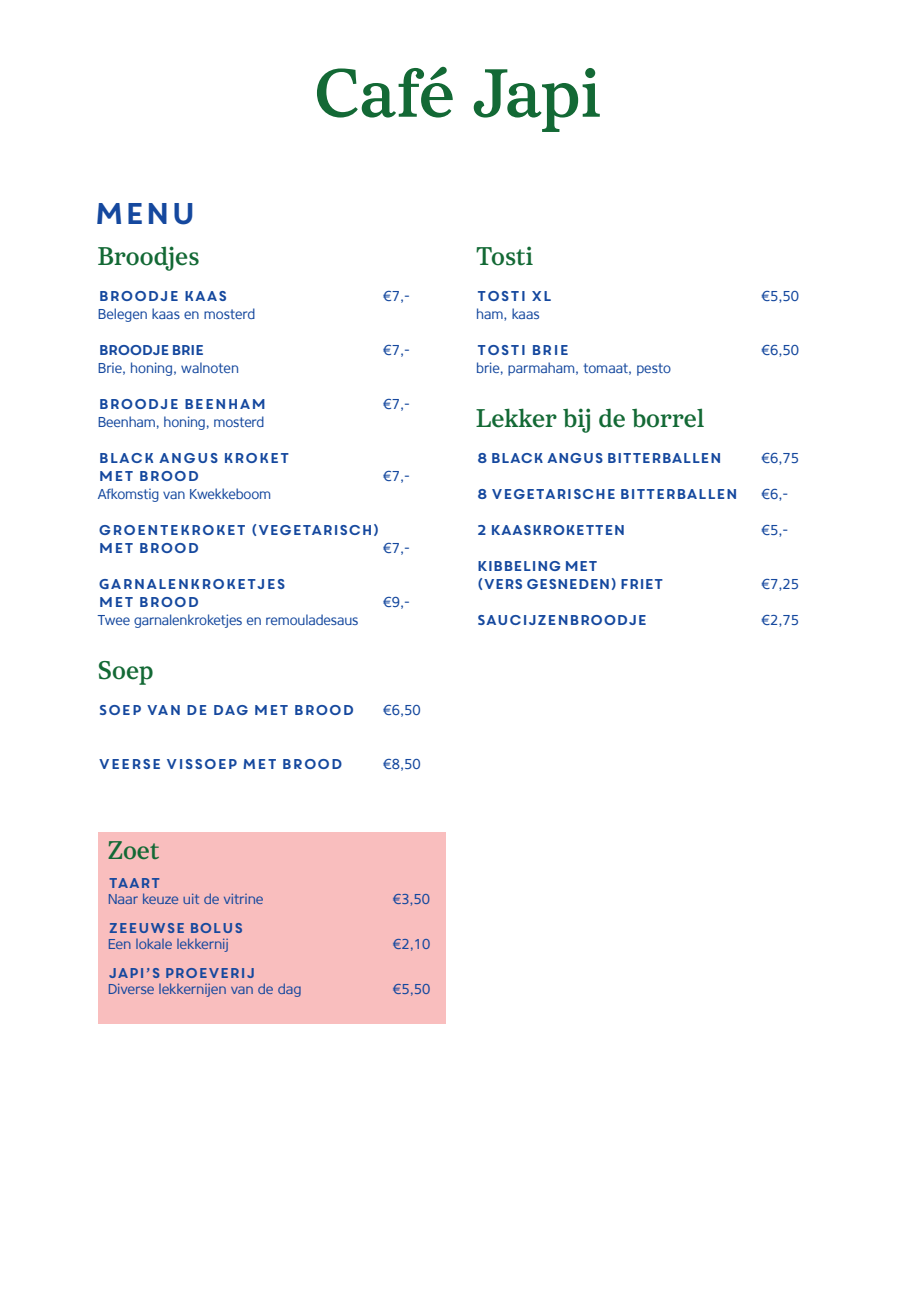
<style>
.page{position:relative;width:919px;height:1289px;background:#fff}
.page>*{position:absolute;margin:0;border:0;box-sizing:border-box;transform-origin:0 0}
.KOPJE{font:30px "Core Circus";color:#15489e}
.KOP_CURSIEF{font:700 25.5px "Core Serif N 55";color:#136935;scale:.96 1}
.BODY{font:700 25.5px "Core Serif N 55";color:#136935;scale:.96 1}
.KOPJE-2{font:14.25px/16.5px "Core Sans N45";letter-spacing:-.01em;color:#15489e}
.KOPJE-3{font:14.25px/18px "Core Circus";letter-spacing:-.07em;color:#15489e}
.BODY-2{font:14.25px "Core Sans N45";letter-spacing:-.01em;color:#15489e;scale:.96 1}
.KOPJE-4{font:14.25px "Core Circus";letter-spacing:-.1em;color:#15489e}
.KOPJE-5{font:14.25px "Core Circus";letter-spacing:-.12em;color:#15489e}
.KOPJE-6{font:14.25px/18px "Core Circus";letter-spacing:-.13em;color:#15489e}
.KOPJE-7{font:14.25px "Core Circus";letter-spacing:-.18em;color:#15489e}
.s1{font-family:"Core Circus"}
</style>
<div class="page">
<svg style="left:317px;top:67px;width:135px;height:50px"></svg>
<svg style="left:473px;top:68px;width:126px;height:64px"></svg>
<div style="left:98px;top:832px;width:347px;height:192px;background:#f9bebe"></div>
<p class="KOPJE" style="left:92px;top:193px;width:107px">MENU</p>
<p class="BODY" style="left:98px;top:240px;width:107px">Broodjes</p>
<p class="KOPJE-3" style="left:98px;top:286px;width:132px">BROODJE KAAS</p>
<p class="KOPJE-2" style="left:383px;top:288px;width:28px">€7,-</p>
<p class="BODY-2" style="left:98px;top:305px;width:166px">Belegen kaas en mosterd</p>
<p class="KOPJE-7" style="left:98px;top:340px;width:109px">BROODJE BRIE</p>
<p class="KOPJE-2" style="left:383px;top:342px;width:28px">€7,-</p>
<p class="BODY-2" style="left:98px;top:359px;width:148px">Brie, honing, walnoten</p>
<p class="KOPJE-3" style="left:98px;top:394px;width:171px">BROODJE BEENHAM</p>
<p class="KOPJE-2" style="left:383px;top:396px;width:28px">€7,-</p>
<p class="BODY-2" style="left:98px;top:413px;width:175px">Beenham, honing, mosterd</p>
<p class="KOPJE-3" style="left:98px;top:448px;width:194px">BLACK ANGUS KROKET<br>MET BROOD</p>
<p class="KOPJE-2" style="left:383px;top:468px;width:28px">€7,-</p>
<p class="BODY-2" style="left:98px;top:485px;width:182px">Afkomstig van Kwekkeboom</p>
<p class="KOPJE-3" style="left:98px;top:520px;width:284px">GROENTEKROKET (VEGETARISCH)<br>MET BROOD</p>
<p class="KOPJE-2" style="left:383px;top:540px;width:28px">€7,-</p>
<p class="KOPJE-3" style="left:98px;top:574px;width:190px">GARNALENKROKETJES<br>MET BROOD</p>
<p class="KOPJE-2" style="left:383px;top:594px;width:28px">€9,-</p>
<p class="BODY-2" style="left:98px;top:611px;width:273px">Twee garnalenkroketjes en remouladesaus</p>
<p class="KOP_CURSIEF" style="left:98px;top:654px;width:59px">Soep</p>
<p class="KOPJE-3" style="left:98px;top:700px;width:259px">SOEP VAN DE DAG MET BROOD</p>
<p class="KOPJE-2" style="left:383px;top:702px;width:39px">€6,50</p>
<p class="KOPJE-3" style="left:98px;top:754px;width:247px">VEERSE VISSOEP MET BROOD</p>
<p class="KOPJE-2" style="left:383px;top:756px;width:39px">€8,50</p>
<p class="KOP_CURSIEF" style="left:108px;top:834px;width:55px">Zoet</p>
<p class="KOPJE-2" style="left:108px;top:874px;width:157px"><span class="s1">TAART<br></span>Naar keuze uit de vitrine</p>
<p class="KOPJE-2" style="left:108px;top:919px;width:138px"><span class="s1">ZEEUWSE BOLUS<br></span>Een lokale lekkernij</p>
<p class="KOPJE-2" style="left:108px;top:964px;width:195px"><span class="s1">JAPI’S PROEVERIJ<br></span>Diverse lekkernijen van de dag</p>
<p class="KOPJE-2" style="left:393px;top:891px;width:39px">€3,50</p>
<p class="KOPJE-2" style="left:393px;top:936px;width:39px">€2,10</p>
<p class="KOPJE-2" style="left:393px;top:981px;width:39px">€5,50</p>
<p class="KOP_CURSIEF" style="left:476px;top:240px;width:61px">Tosti</p>
<p class="KOPJE-3" style="left:476px;top:286px;width:78px">TOSTI XL</p>
<p class="KOPJE-2" style="left:761px;top:288px;width:39px">€5,50</p>
<p class="BODY-2" style="left:476px;top:305px;width:68px">ham, kaas</p>
<p class="KOPJE-3" style="left:476px;top:340px;width:95px">TOSTI BRIE</p>
<p class="KOPJE-2" style="left:761px;top:342px;width:39px">€6,50</p>
<p class="BODY-2" style="left:476px;top:359px;width:204px">brie, parmaham, tomaat, pesto</p>
<p class="KOP_CURSIEF" style="left:476px;top:402px;width:239px">Lekker bij de borrel</p>
<p class="KOPJE-5" style="left:476px;top:448px;width:248px">8 BLACK ANGUS BITTERBALLEN</p>
<p class="KOPJE-2" style="left:761px;top:450px;width:39px">€6,75</p>
<p class="KOPJE-4" style="left:476px;top:484px;width:264px">8 VEGETARISCHE BITTERBALLEN</p>
<p class="KOPJE-2" style="left:761px;top:486px;width:28px">€6,-</p>
<p class="KOPJE-5" style="left:476px;top:520px;width:152px">2 KAASKROKETTEN</p>
<p class="KOPJE-2" style="left:761px;top:522px;width:28px">€5,-</p>
<p class="KOPJE-6" style="left:476px;top:556px;width:190px">KIBBELING MET<br>(VERS GESNEDEN) FRIET</p>
<p class="KOPJE-2" style="left:761px;top:576px;width:39px">€7,25</p>
<p class="KOPJE-4" style="left:476px;top:610px;width:173px">SAUCIJZENBROODJE</p>
<p class="KOPJE-2" style="left:761px;top:612px;width:39px">€2,75</p>
</div>
